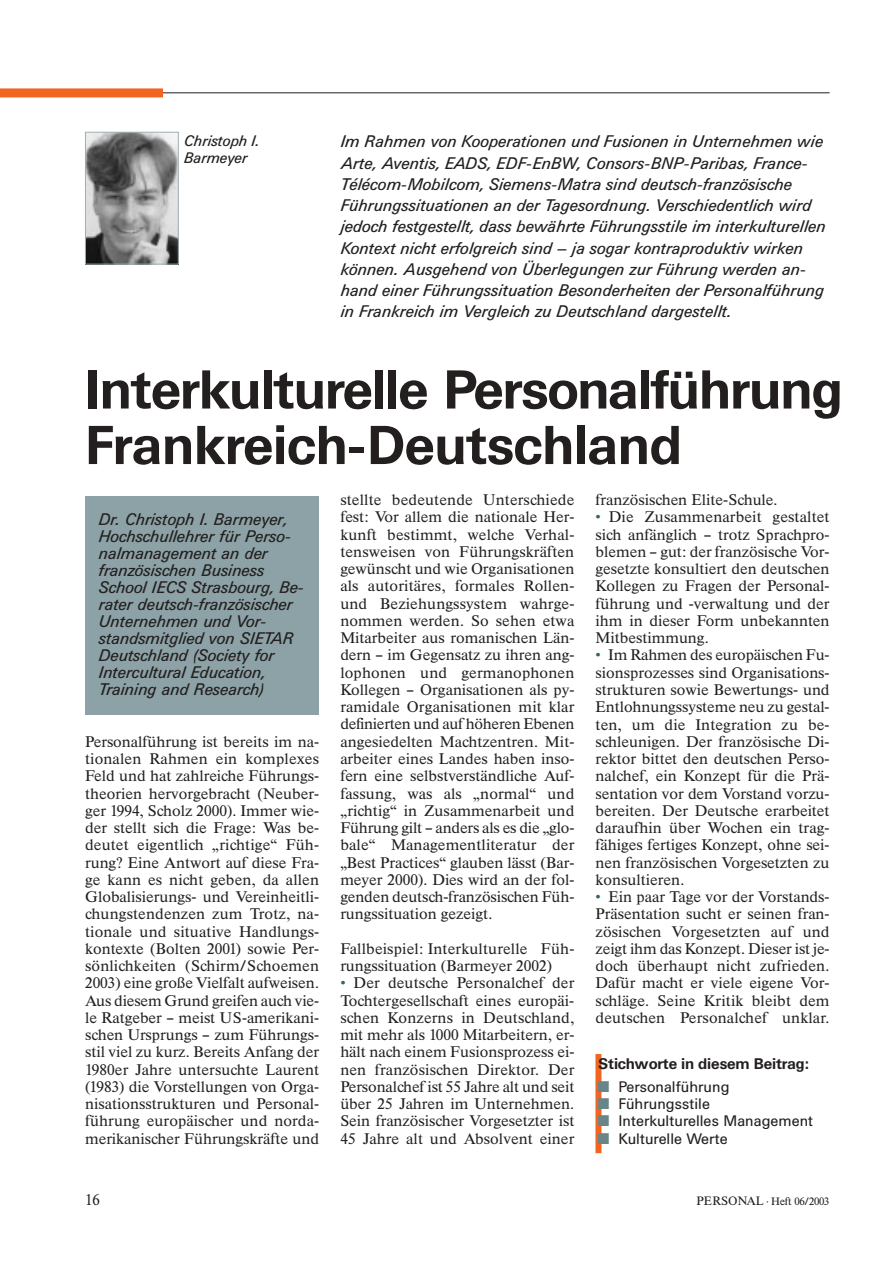
<style>
.page{position:relative;width:893px;height:1262px;background:#fff}
.page>*{position:absolute;margin:0;border:0;box-sizing:border-box;transform-origin:0 0}
.t1{font:700 54px/55.5px "Univers BQ";letter-spacing:-.025em;color:#231f1f}
.t2{font:italic 16.65px/17px "Univers BQ";color:#231f1f}
.t3{font:500 15.15px/17.2px "Times BQ";color:#231f1f;text-align:justify;scale:1.05 1}
.t4{font:15.15px/17.2px "Univers BQ";color:#231f1f}
.t5{font:700 15.15px/22.5px "Univers BQ";letter-spacing:-.01em;color:#231f1f}
.t6{font:italic 15.15px/17px "Univers BQ";letter-spacing:-.005em;color:#231f1f}
.t7{font:500 15.15px "Times BQ";color:#231f1f}
.t8{font:500 10.65px "Times BQ";letter-spacing:-.025em;color:#231f1f;scale:1.05 1}
.s1{color:#376367}
.s2{font-family:"AG Figures+Pi BQ";font-weight:400;color:#68868a}
.s3{font-weight:400}
.s4{font-family:"AG Figures+Pi BQ";color:#68868a}
.s5{font-size:12px}
</style>
<div class="page">
<hr style="left:159px;top:92px;width:670px;height:1px;background:#231f1f">
<div style="left:0;top:88px;width:163px;height:9px;background:#f26520"></div>
<img style="left:87px;top:134px;width:90px;height:128px">
<div style="left:85px;top:132px;width:94px;height:132px;border:1px solid #9fb0b4"></div>
<div style="left:85px;top:496px;width:234px;height:218px;background:#8ca2a6"></div>
<div style="left:595px;top:1054px;width:6px;height:99px;background:#f26520"></div>
<p class="t6" style="left:184px;top:133px;width:77px">Christoph I.<br>Barmeyer</p>
<p class="t2" style="left:340px;top:132px;width:487px;line-height:21.3px">Im Rahmen von Kooperationen und Fusionen in Unternehmen wie Arte, Aventis, EADS, EDF-EnBW, Consors-BNP-Paribas, France-Télécom-Mobilcom, Siemens-Matra sind deutsch-französische Führungssituationen an der Tagesordnung. Verschiedentlich wird jedoch festgestellt, dass bewährte Führungsstile im interkulturellen Kontext nicht erfolgreich sind – ja sogar kontraproduktiv wirken können. Ausgehend von Überlegungen zur Führung werden an&shy;hand einer Führungssituation Besonderheiten der Personalführung in Frankreich im Vergleich zu Deutschland dargestellt.</p>
<h1 class="t1" style="left:85px;top:367px;width:759px">Interkulturelle Personalführung<br>Frankreich-Deutschland</h1>
<p class="t2" style="left:99px;top:512px;width:206px">Dr. Christoph I. Barmeyer,<br>Hochschullehrer für Perso&shy;nalmanagement an der französischen Business<br>School IECS Strasbourg, Be&shy;rater deutsch-französischer<br>Unternehmen und Vor&shy;standsmitglied von SIETAR<br>Deutschland (Society for<br>Intercultural Education,<br>Training and Research)</p>
<p class="t3" style="left:85px;top:734px;width:224px">Personalführung ist bereits im na&shy;tionalen Rahmen ein komplexes Feld und hat zahlreiche Führungs&shy;theorien hervorgebracht (Neuber&shy;ger 1994, Scholz 2000). Immer wie&shy;der stellt sich die Frage: Was be&shy;deutet eigentlich „richtige“ Füh&shy;rung? Eine Antwort auf diese Fra&shy;ge kann es nicht geben, da allen Globalisierungs- und Vereinheitli&shy;chungstendenzen zum Trotz, na&shy;tionale und situative Handlungs&shy;kontexte (Bolten 2001) sowie Per&shy;sönlichkeiten (Schirm/Schoemen 2003) eine große Vielfalt aufweisen.<br>Aus diesem Grund greifen auch vie&shy;le Ratgeber – meist US-amerikani&shy;schen Ursprungs – zum Führungs&shy;stil viel zu kurz. Bereits Anfang der 1980er Jahre untersuchte Laurent (1983) die Vorstellungen von Orga&shy;nisationsstrukturen und Personal&shy;führung europäischer und norda&shy;merikanischer Führungskräfte und</p>
<p class="t3" style="left:340px;top:492px;width:224px">stellte bedeutende Unterschiede fest: Vor allem die nationale Her&shy;kunft bestimmt, welche Verhal&shy;tensweisen von Führungskräften gewünscht und wie Organisationen als autoritäres, formales Rollen&shy;und Beziehungssystem wahrge&shy;nommen werden. So sehen etwa Mitarbeiter aus romanischen Län&shy;dern – im Gegensatz zu ihren ang&shy;lophonen und germanophonen Kollegen – Organisationen als py&shy;ramidale Organisationen mit klar definierten und auf höheren Ebenen angesiedelten Machtzentren. Mit&shy;arbeiter eines Landes haben inso&shy;fern eine selbstverständliche Auf&shy;fassung, was als „normal“ und „richtig“ in Zusammenarbeit und Führung gilt – anders als es die „glo&shy;bale“ Managementliteratur der „Best Practices“ glauben lässt (Bar&shy;meyer 2000). Dies wird an der fol&shy;genden deutsch-französischen Füh&shy;rungssituation gezeigt.</p>
<p class="t3" style="left:340px;top:941px;width:224px">Fallbeispiel: Interkulturelle Füh&shy;rungssituation (Barmeyer 2002)</p>
<p class="t3" style="left:340px;top:975px;width:224px"><span class="s1">•</span> Der deutsche Personalchef der Tochtergesellschaft eines europäi&shy;schen Konzerns in Deutschland, mit mehr als 1000 Mitarbeitern, er&shy;hält nach einem Fusionsprozess ei&shy;nen französischen Direktor. Der Personalchef ist 55 Jahre alt und seit über 25 Jahren im Unternehmen.<br>Sein französischer Vorgesetzter ist 45 Jahre alt und Absolvent einer</p>
<p class="t3" style="left:595px;top:492px;width:175px">französischen Elite-Schule.</p>
<p class="t3" style="left:595px;top:510px;width:224px"><span class="s1">•</span> Die Zusammenarbeit gestaltet sich anfänglich – trotz Sprachpro&shy;blemen – gut: der französische Vor&shy;gesetzte konsultiert den deutschen Kollegen zu Fragen der Personal&shy;führung und -verwaltung und der ihm in dieser Form unbekannten Mitbestimmung.</p>
<p class="t3" style="left:595px;top:648px;width:224px"><span class="s1">•</span> Im Rahmen des europäischen Fu&shy;sionsprozesses sind Organisations&shy;strukturen sowie Bewertungs- und Entlohnungssysteme neu zu gestal&shy;ten, um die Integration zu be&shy;schleunigen. Der französische Di&shy;rektor bittet den deutschen Perso&shy;nalchef, ein Konzept für die Prä&shy;sentation vor dem Vorstand vorzu&shy;bereiten. Der Deutsche erarbeitet daraufhin über Wochen ein trag&shy;fähiges fertiges Konzept, ohne sei&shy;nen französischen Vorgesetzten zu konsultieren.</p>
<p class="t3" style="left:595px;top:889px;width:224px"><span class="s1">•</span> Ein paar Tage vor der Vorstands-Präsentation sucht er seinen fran&shy;zösischen Vorgesetzten auf und zeigt ihm das Konzept. Dieser ist je&shy;doch überhaupt nicht zufrieden.<br>Dafür macht er viele eigene Vor&shy;schläge. Seine Kritik bleibt dem deutschen Personalchef unklar.</p>
<p class="t5" style="left:598px;top:1054px;width:212px">Stichworte in diesem Beitrag: <span class="s2">y</span> <span class="s3">Personalführung</span></p>
<p class="t4" style="left:598px;top:1096px;width:216px"><span class="s4">y</span> Führungsstile<br><span class="s4">y</span> Interkulturelles Management <span class="s4">y</span> Kulturelle Werte</p>
<p class="t7" style="left:85px;top:1193px;width:16px">16</p>
<p class="t8" style="left:696px;top:1197px;width:128px"><span class="s5">PERSONAL</span> · Heft 06/2003</p>
</div>
